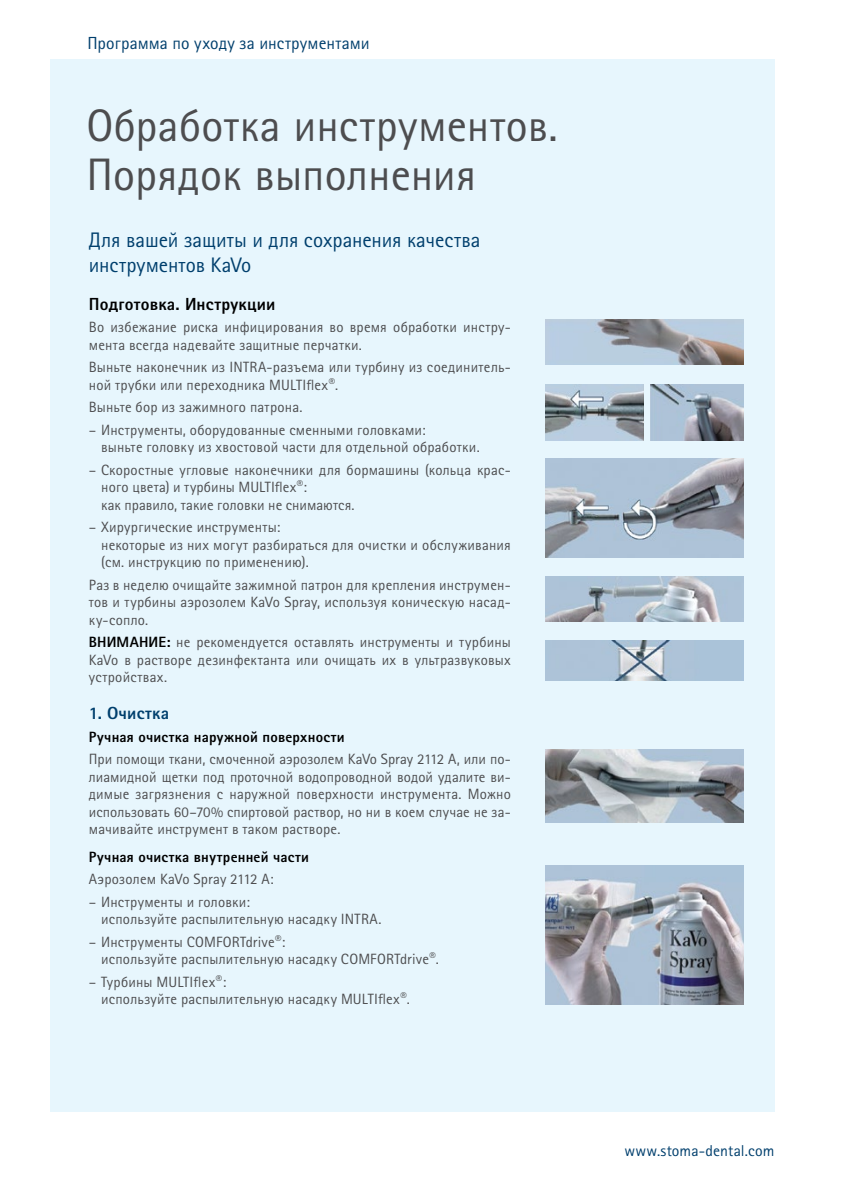
<style>
.page{position:relative;width:844px;height:1191px;background:#fff}
.page>*{position:absolute;margin:0;border:0;box-sizing:border-box;transform-origin:0 0}
.t1{font:45.5px/49px "Rotis Sans Serif Pro Cyr";color:#4d4d4f}
.t2{font:21px/25.2px "Rotis Sans Serif Pro Cyr";letter-spacing:-.005em;color:#003f6d}
.t3{font:17.5px "Rotis Sans Serif Pro Cyr";letter-spacing:.005em;color:#003f6d}
.t4{font:800 17.5px "Rotis Sans Serif Pro Cyr";letter-spacing:.01em;color:#000}
.t5{font:800 17.5px "Rotis Sans Serif Pro Cyr";letter-spacing:.01em;color:#003f6d}
.t6{font:15.75px "Rotis Sans Serif Pro Cyr";letter-spacing:.005em;color:#003f6d}
.t7{font:14.88px/17.5px "Rotis Sans Serif Pro Cyr";letter-spacing:.015em;color:#4d4d4f}
.t8{font:800 14.88px "Rotis Sans Serif Pro Cyr";letter-spacing:.015em;color:#000}
.s1{font-weight:800;color:#000}
</style>
<div class="page">
<div style="left:50px;top:60px;width:724px;height:1051px;background:#e7f6fd"></div>
<img style="left:545px;top:384px;width:98px;height:56px">
<img style="left:545px;top:865px;width:198px;height:139px">
<img style="left:545px;top:749px;width:198px;height:74px">
<img style="left:545px;top:641px;width:198px;height:39px">
<img style="left:545px;top:576px;width:198px;height:46px">
<img style="left:545px;top:458px;width:198px;height:100px">
<img style="left:545px;top:319px;width:198px;height:46px">
<img style="left:650px;top:384px;width:93px;height:56px">
<p class="t3" style="left:87px;top:33px;width:284px">Программа по уходу за инструментами</p>
<h1 class="t1" style="left:86px;top:101px;width:472px">Обработка инструментов.<br>Порядок выполнения</h1>
<h2 class="t2" style="left:89px;top:228px;width:393px">Для вашей защиты и для сохранения качества инструментов KaVo</h2>
<p class="t4" style="left:89px;top:293px;width:188px">Подготовка. Инструкции</p>
<p class="t7" style="left:89px;top:318px;width:423px">Во избежание риска инфицирования во время обработки инстру&shy;мента всегда надевайте защитные перчатки.</p>
<p class="t7" style="left:89px;top:358px;width:423px">Выньте наконечник из INTRA-разъема или турбину из соединитель&shy;ной трубки или переходника M ULTIflex<sup>®</sup>.</p>
<p class="t7" style="left:89px;top:398px;width:215px">Выньте бор из зажимного патрона.</p>
<p class="t7" style="left:101px;top:421px;width:380px;text-indent:-12px">– Инструменты, оборудованные сменными головками:<br>выньте головку из хвостовой части для отдельной обработки.</p>
<p class="t7" style="left:101px;top:461px;width:411px;text-indent:-12px">– Скоростные угловые наконечники для бормашины (кольца крас&shy;ного цвета) и турбины M ULTIflex<sup>®</sup>:<br>как правило, такие головки не снимаются.</p>
<p class="t7" style="left:101px;top:518px;width:411px;text-indent:-12px">– Хирургические инструменты:<br>некоторые из них могут разбираться для очистки и обслуживания (см. инструкцию по применению).</p>
<p class="t7" style="left:89px;top:576px;width:423px;text-align:justify">Раз в неделю очищайте зажимной патрон для крепления инструмен&shy;тов и турбины аэрозолем KaVo Spray, используя коническую насад&shy;ку-сопло.</p>
<p class="t7" style="left:89px;top:633px;width:423px;text-align:justify"><span class="s1">ВНИМАНИЕ:</span> не рекомендуется оставлять инструменты и турбины KaVo в растворе дезинфектанта или очищать их в ультразвуковых устройствах.</p>
<p class="t5" style="left:89px;top:702px;width:82px">1. Очистка</p>
<p class="t8" style="left:89px;top:727px;width:257px">Ручная очистка наружной поверхности</p>
<p class="t7" style="left:89px;top:750px;width:423px;text-align:justify">При помощи ткани, смоченной аэрозолем KaVo Spray 2112 А, или по&shy;лиамидной щетки под проточной водопроводной водой удалите ви&shy;димые загрязнения с наружной поверхности инструмента. Можно использовать 60–70% спиртовой раствор, но ни в коем случае не за&shy;мачивайте инструмент в таком растворе.</p>
<p class="t8" style="left:89px;top:847px;width:222px">Ручная очистка внутренней части</p>
<p class="t7" style="left:89px;top:870px;width:186px">Аэрозолем KaVo Spray 2112 А:</p>
<p class="t7" style="left:101px;top:893px;width:282px;text-indent:-12px">– Инструменты и головки:<br>используйте распылительную насадку INTRA.</p>
<p class="t7" style="left:101px;top:933px;width:339px;text-indent:-12px">– Инструменты COMFORTdrive<sup>®</sup>:<br>используйте распылительную насадку COMFORTdrive<sup>®</sup>.</p>
<p class="t7" style="left:101px;top:973px;width:310px;text-indent:-12px">– Турбины M ULTIflex<sup>®</sup>:<br>используйте распылительную насадку M ULTIflex<sup>®</sup>.</p>
<p class="t6" style="left:624px;top:1141px;width:152px">www.stoma-dental.com</p>
</div>
